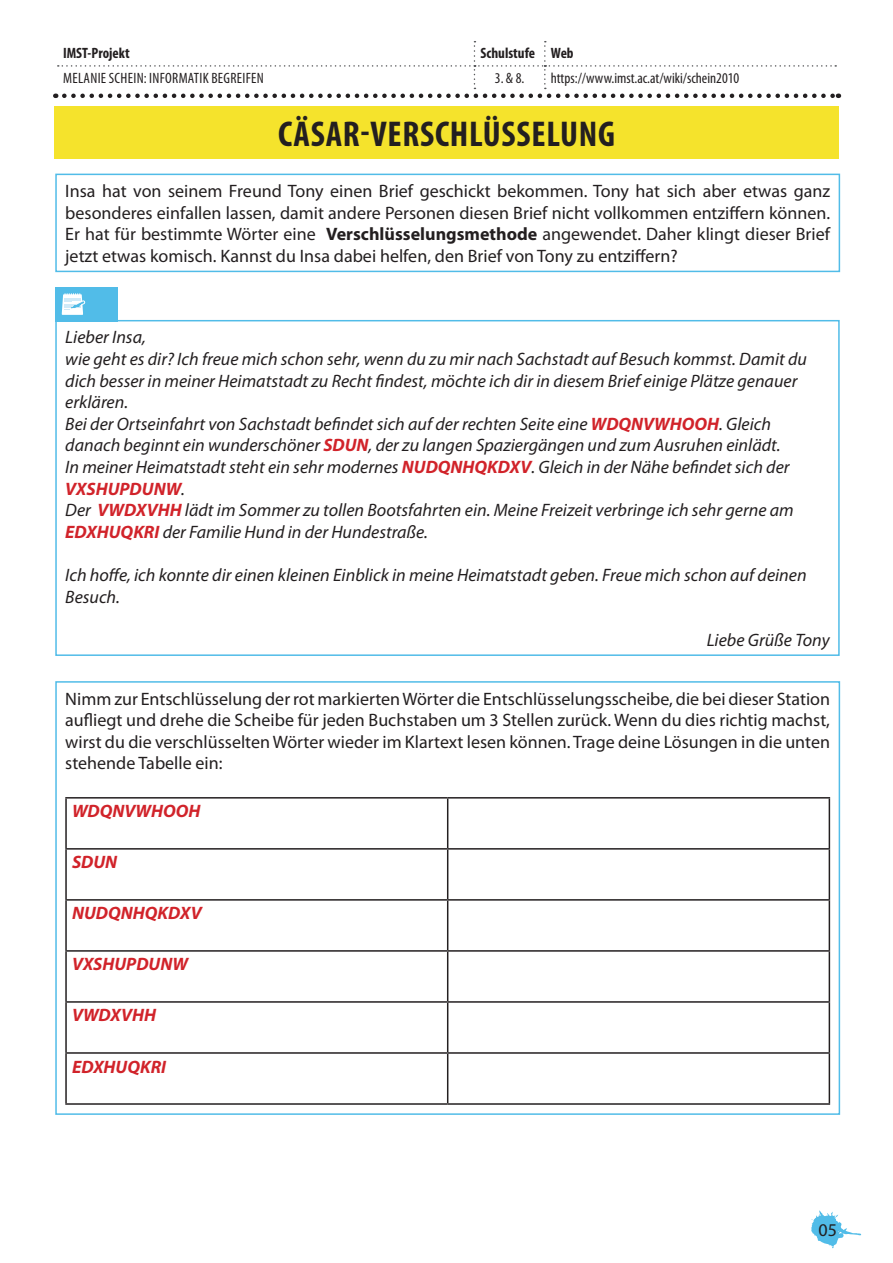
<style>
.page{position:relative;width:893px;height:1263px;background:#fff}
.page>*{position:absolute;margin:0;border:0;box-sizing:border-box;transform-origin:0 0}
.t1{font:700 condensed 36px "Myriad Pro";letter-spacing:.02em;color:#231f20}
.t2{font:italic 18px/21.6px "Myriad Pro";color:#231f20}
.t3{font:18px/21.6px "Myriad Pro";color:#231f20;text-align:justify}
.t4{font:italic 700 18px "Myriad Pro";color:#d1232a}
.t5{font:condensed 15px "Myriad Pro";letter-spacing:.02em;color:#231f20}
.t6{font:condensed 15px "Myriad Pro";color:#231f20}
.t7{font:700 condensed 15px "Myriad Pro";color:#231f20}
.s1{font-weight:700}
.s2{font-weight:700;color:#d1232a}
</style>
<div class="page">
<svg style="left:811px;top:1210px;width:51px;height:38px"></svg>
<svg style="left:55px;top:41px;width:784px;height:57px"></svg>
<div style="left:54px;top:106px;width:785px;height:52px;background:#f5e32c"></div>
<div style="left:55px;top:174px;width:785px;height:98px;border:2px solid #51bce8"></div>
<div style="left:55px;top:320px;width:785px;height:336px;border:2px solid #51bce8"></div>
<div style="left:55px;top:287px;width:63px;height:34px;background:#51bce8"></div>
<svg style="left:61px;top:293px;width:25px;height:22px"></svg>
<hr style="left:65px;top:797px;width:383px;height:1px;background:#231f20">
<hr style="left:65px;top:798px;width:2px;height:50px;background:#231f20">
<hr style="left:448px;top:797px;width:382px;height:1px;background:#231f20">
<hr style="left:447px;top:798px;width:1px;height:50px;background:#231f20">
<hr style="left:829px;top:798px;width:1px;height:50px;background:#231f20">
<hr style="left:65px;top:848px;width:383px;height:1px;background:#231f20">
<hr style="left:65px;top:849px;width:2px;height:50px;background:#231f20">
<hr style="left:448px;top:848px;width:382px;height:1px;background:#231f20">
<hr style="left:447px;top:849px;width:1px;height:50px;background:#231f20">
<hr style="left:829px;top:849px;width:1px;height:50px;background:#231f20">
<hr style="left:65px;top:899px;width:383px;height:2px;background:#231f20">
<hr style="left:65px;top:901px;width:2px;height:49px;background:#231f20">
<hr style="left:448px;top:899px;width:382px;height:2px;background:#231f20">
<hr style="left:447px;top:901px;width:1px;height:49px;background:#231f20">
<hr style="left:829px;top:901px;width:1px;height:49px;background:#231f20">
<hr style="left:65px;top:950px;width:383px;height:2px;background:#231f20">
<hr style="left:65px;top:952px;width:2px;height:49px;background:#231f20">
<hr style="left:448px;top:950px;width:382px;height:2px;background:#231f20">
<hr style="left:447px;top:952px;width:1px;height:49px;background:#231f20">
<hr style="left:829px;top:952px;width:1px;height:49px;background:#231f20">
<hr style="left:65px;top:1001px;width:383px;height:2px;background:#231f20">
<hr style="left:65px;top:1003px;width:2px;height:49px;background:#231f20">
<hr style="left:448px;top:1001px;width:382px;height:2px;background:#231f20">
<hr style="left:447px;top:1003px;width:1px;height:49px;background:#231f20">
<hr style="left:829px;top:1003px;width:1px;height:49px;background:#231f20">
<hr style="left:65px;top:1052px;width:383px;height:2px;background:#231f20">
<hr style="left:65px;top:1054px;width:2px;height:49px;background:#231f20">
<hr style="left:448px;top:1052px;width:382px;height:2px;background:#231f20">
<hr style="left:447px;top:1054px;width:1px;height:49px;background:#231f20">
<hr style="left:829px;top:1054px;width:1px;height:49px;background:#231f20">
<hr style="left:65px;top:1103px;width:383px;height:2px;background:#231f20">
<hr style="left:448px;top:1103px;width:382px;height:2px;background:#231f20">
<div style="left:55px;top:681px;width:785px;height:434px;border:2px solid #51bce8"></div>
<p class="t7" style="left:63px;top:44px;width:68px">IMST-PROJEKT</p>
<p class="t7" style="left:480px;top:44px;width:95px">SCHULSTUFE WEB</p>
<p class="t5" style="left:63px;top:69px;width:202px">MELANIE SCHEI N: INFORMATIK BEGREI FEN</p>
<p class="t5" style="left:495px;top:69px;width:31px">3. &amp; 8.</p>
<p class="t6" style="left:551px;top:69px;width:190px">HTTPS://WWW.IMST.AC.AT/WIKI/SCHEIN2010</p>
<h1 class="t1" style="left:278px;top:111px;width:338px">CÄSAR-VERSCHLÜSSELUNG</h1>
<p class="t3" style="left:65px;top:180px;width:766px">Insa hat von seinem Freund Tony einen Brief geschickt bekommen. Tony hat sich aber etwas ganz besonderes einfallen lassen, damit andere Personen diesen Brief nicht vollkommen entziffern können.<br>Er hat für bestimmte Wörter eine <span class="s1">Verschlüsselungsmethode</span> angewendet. Daher klingt dieser Brief jetzt etwas komisch. Kannst du Insa dabei helfen, den Brief von Tony zu entziffern?</p>
<p class="t2" style="left:65px;top:326px;width:743px">Lieber Insa,<br>wie geht es dir? Ich freue mich schon sehr, wenn du zu mir nach Sachstadt auf Besuch kommst. Damit du dich besser in meiner Heimatstadt zu Recht findest, möchte ich dir in diesem Brief einige Plätze genauer erklären.<br>Bei der Ortseinfahrt von Sachstadt befindet sich auf der rechten Seite eine <span class="s2">WDQNVWHOOH</span>. Gleich danach beginnt ein wunderschöner <span class="s2">SDUN</span>, der zu langen Spaziergängen und zum Ausruhen einlädt.<br>In meiner Heimatstadt steht ein sehr modernes <span class="s2">NUDQNHQKDXV</span>. Gleich in der Nähe befindet sich der <span class="s2">VXSHUPDUNW</span>.<br>Der <span class="s2">VWDXVHH</span> lädt im Sommer zu tollen Bootsfahrten ein. Meine Freizeit verbringe ich sehr gerne am <span class="s2">EDXHUQKRI</span> der Familie Hund in der Hundestraße.</p>
<p class="t2" style="left:65px;top:564px;width:743px">Ich hoffe, ich konnte dir einen kleinen Einblick in meine Heimatstadt geben. Freue mich schon auf deinen<br>Besuch.</p>
<p class="t2" style="left:707px;top:629px;width:124px">Liebe Grüße Tony</p>
<p class="t3" style="left:65px;top:687px;width:766px">Nimm zur Entschlüsselung der rot markierten Wörter die Entschlüsselungsscheibe, die bei dieser Station aufliegt und drehe die Scheibe für jeden Buchstaben um 3 Stellen zurück. Wenn du dies richtig machst, wirst du die verschlüsselten Wörter wieder im Klartext lesen können. Trage deine Lösungen in die unten stehende Tabelle ein:</p>
<p class="t4" style="left:72px;top:799px;width:130px">WDQNVWHOOH</p>
<p class="t4" style="left:72px;top:850px;width:47px">SDUN</p>
<p class="t4" style="left:72px;top:902px;width:131px">NUDQNHQKDXV</p>
<p class="t4" style="left:72px;top:953px;width:117px">VXSHUPDUNW</p>
<p class="t4" style="left:72px;top:1004px;width:86px">VWDXVHH</p>
<p class="t4" style="left:72px;top:1055px;width:96px">EDXHUQKRI</p>
<p class="t3" style="left:819px;top:1219px;width:20px">05</p>
</div>
